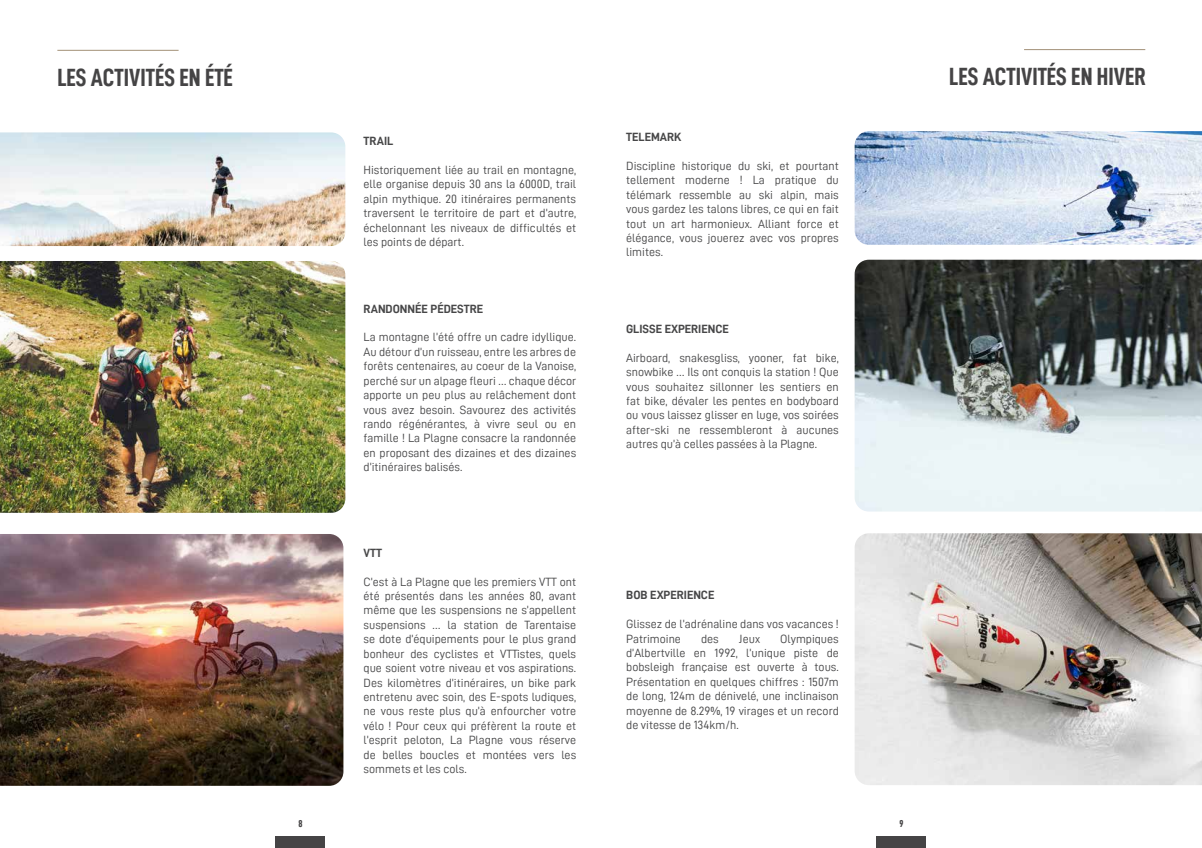
<style>
.page{position:relative;width:1202px;height:848px;background:#fff}
.page>*{position:absolute;margin:0;border:0;box-sizing:border-box;transform-origin:0 0}
.t1{font:25px "D DIN Condensed Bold";color:#454445}
.t2{font:12px/14.4px "D DIN";color:#474748;text-align:justify}
.t3{font:12px "D DIN Bold";color:#474748}
.t4{font:10px "D DIN Condensed Bold";color:#454445}
</style>
<div class="page">
<div style="left:276px;top:836px;width:49px;height:12px;background:#454445"></div>
<div style="left:877px;top:836px;width:49px;height:12px;background:#454445"></div>
<img style="left:0;top:534px;width:343px;height:251px">
<img style="left:0;top:261px;width:345px;height:252px">
<img style="left:0;top:132px;width:345px;height:114px">
<img style="left:855px;top:533px;width:347px;height:252px">
<img style="left:855px;top:260px;width:347px;height:251px">
<img style="left:855px;top:131px;width:347px;height:114px">
<hr style="left:57px;top:50px;width:122px;height:1px;background:#a39178">
<hr style="left:1024px;top:49px;width:121px;height:1px;background:#a39178">
<h1 class="t1" style="left:57px;top:64px;width:177px">LES ACTIVITÉS EN ÉTÉ</h1>
<h1 class="t1" style="left:949px;top:63px;width:198px">LES ACTIVITÉS EN HIVER</h1>
<p class="t3" style="left:364px;top:134px;width:31px">TRAIL</p>
<p class="t2" style="left:364px;top:162px;width:214px">Historiquement liée au trail en montagne, elle organise depuis 30 ans la 6000D, trail alpin mythique. 20 itinéraires permanents traversent le territoire de part et d’autre, échelonnant les niveaux de difficultés et les points de départ.</p>
<p class="t3" style="left:364px;top:302px;width:121px">RANDONNÉE PÉDESTRE</p>
<p class="t2" style="left:364px;top:330px;width:214px">La montagne l’été offre un cadre idyllique.<br>Au détour d’un ruisseau, entre les arbres de forêts centenaires, au coeur de la Vanoise, perché sur un alpage fleuri … chaque décor apporte un peu plus au relâchement dont vous avez besoin. Savourez des activités rando régénérantes, à vivre seul ou en famille ! La Plagne consacre la randonnée en proposant des dizaines et des dizaines d’itinéraires balisés.</p>
<p class="t3" style="left:364px;top:546px;width:20px">VTT</p>
<p class="t2" style="left:364px;top:574px;width:214px">C’est à La Plagne que les premiers VTT ont été présentés dans les années 80, avant même que les suspensions ne s’appellent suspensions … la station de Tarentaise se dote d’équipements pour le plus grand bonheur des cyclistes et VTTistes, quels que soient votre niveau et vos aspirations.<br>Des kilomètres d’itinéraires, un bike park entretenu avec soin, des E-spots ludiques, ne vous reste plus qu’à enfourcher votre vélo ! Pour ceux qui préfèrent la route et l’esprit peloton, La Plagne vous réserve de belles boucles et montées vers les sommets et les cols.</p>
<p class="t3" style="left:626px;top:130px;width:57px">TELEMARK</p>
<p class="t2" style="left:626px;top:158px;width:214px">Discipline historique du ski, et pourtant tellement moderne ! La pratique du télémark ressemble au ski alpin, mais vous gardez les talons libres, ce qui en fait tout un art harmonieux. Alliant force et élégance, vous jouerez avec vos propres limites.</p>
<p class="t3" style="left:626px;top:322px;width:104px">GLISSE EXPERIENCE</p>
<p class="t2" style="left:626px;top:350px;width:214px">Airboard, snakesgliss, yooner, fat bike, snowbike … Ils ont conquis la station ! Que vous souhaitez sillonner les sentiers en fat bike, dévaler les pentes en bodyboard ou vous laissez glisser en luge, vos soirées after-ski ne ressembleront à aucunes autres qu’à celles passées à la Plagne.</p>
<p class="t3" style="left:626px;top:588px;width:90px">BOB EXPERIENCE</p>
<p class="t2" style="left:626px;top:616px;width:214px">Glissez de l’adrénaline dans vos vacances !<br>Patrimoine</p>
<p class="t2" style="left:626px;top:631px;width:214px;text-indent:154px">Olympiques d’Albertville en 1992, l’unique piste de bobsleigh française est ouverte à tous.<br>Présentation en quelques chiffres : 1507m de long, 124m de dénivelé, une inclinaison moyenne de 8.29%, 19 virages et un record de vitesse de 134km/h.</p>
<p class="t2" style="left:701px;top:631px;width:19px">des</p>
<p class="t2" style="left:739px;top:631px;width:23px">Jeux</p>
<p class="t4" style="left:298px;top:818px;width:6px">8</p>
<p class="t4" style="left:899px;top:818px;width:5px">9</p>
</div>
